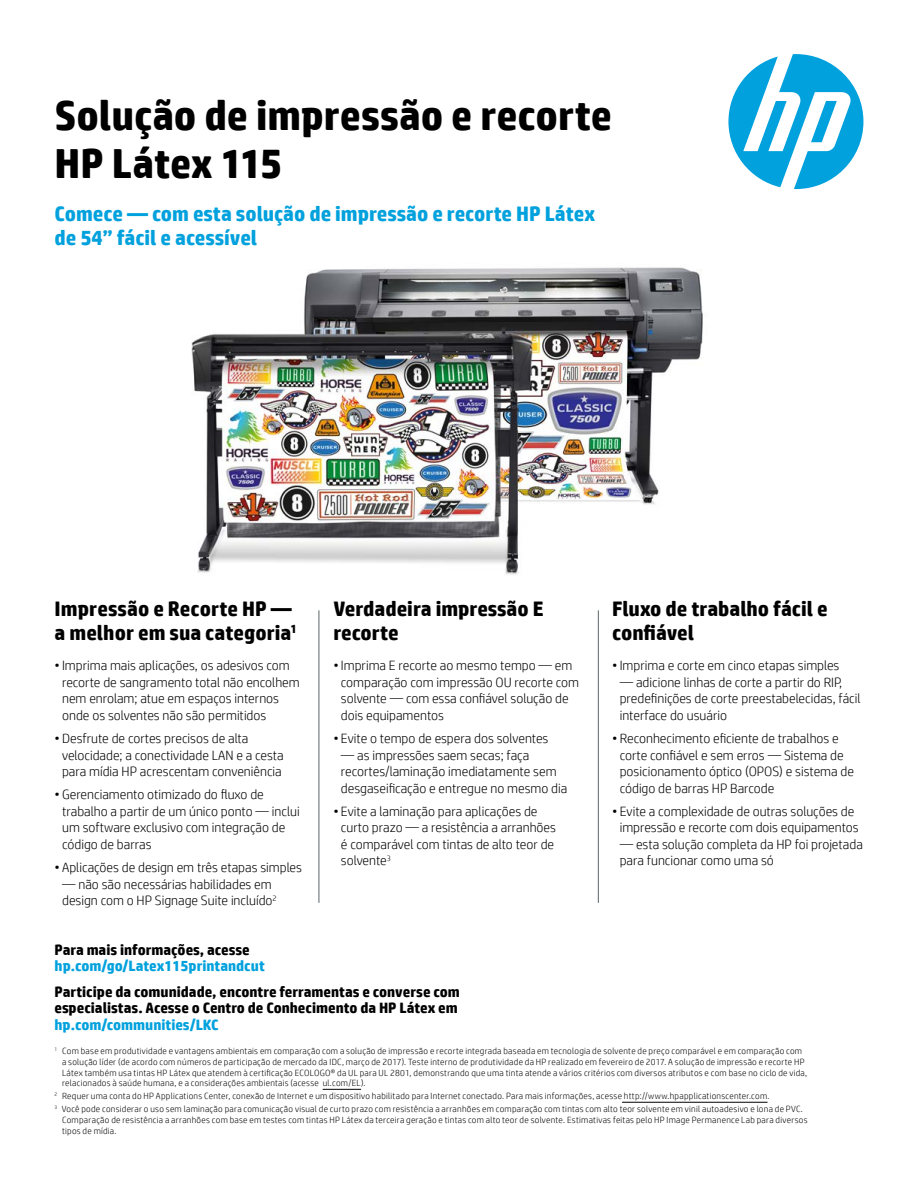
<style>
.page{position:relative;width:918px;height:1188px;background:#fff}
.page>*{position:absolute;margin:0;border:0;box-sizing:border-box;transform-origin:0 0}
.Cover_headline_30_32{font:700 42px/48px "HP Simplified";color:#000}
.Cover_subhead_14_16{font:700 21px/24px "HP Simplified";color:#00a1dd}
.Bullet{font:700 21px/24px "HP Simplified";color:#000}
.Body_header_bold{font:700 21px/24px "HP Simplified";color:#000}
.call_to_action{font:700 15px/16.5px "HP Simplified";color:#000}
.call_to_action-2{font:700 15px "HP Simplified";color:#00a1dd}
.t1{font:300 13.5px/16.5px "HP Simplified";color:#000}
.footnotes_6{font:300 9px/10.8px "HP Simplified";letter-spacing:.03em;color:#000}
</style>
<div class="page">
<svg style="left:728px;top:54px;width:135px;height:135px"></svg>
<img style="left:191px;top:267px;width:512px;height:308px">
<hr style="left:319px;top:610px;width:1px;height:293px;background:#5e6468">
<hr style="left:598px;top:610px;width:1px;height:293px;background:#5e6468">
<hr style="left:323px;top:1089px;width:38px;height:1px;background:#000">
<hr style="left:622px;top:1102px;width:146px;height:1px;background:#000">
<p class="Cover_headline_30_32" style="left:55px;top:92px;width:559px">Solução de impressão e recorte<br>HP Látex 115</p>
<p class="Cover_subhead_14_16" style="left:55px;top:202px;width:542px">Comece — com esta solução de impressão e recorte HP Látex de 54” fácil e acessível</p>
<p class="Body_header_bold" style="left:55px;top:597px;width:244px">Impressão e Recorte HP — a melhor em sua categoria<sup>1</sup></p>
<p class="t1" style="left:62px;top:657px;width:239px;text-indent:-8px">• Imprima mais aplicações, os adesivos com recorte de sangramento total não encolhem nem enrolam; atue em espaços internos onde os solventes não são permitidos</p>
<p class="t1" style="left:62px;top:730px;width:223px;text-indent:-8px">• Desfrute de cortes precisos de alta velocidade; a conectividade LAN e a cesta para mídia HP acrescentam conveniência</p>
<p class="t1" style="left:62px;top:786px;width:239px;text-indent:-8px">• Gerenciamento otimizado do fluxo de trabalho a partir de um único ponto — inclui um software exclusivo com integração de código de barras</p>
<p class="t1" style="left:55px;top:859px;width:249px">• Aplicações de design em três etapas simples</p>
<p class="t1" style="left:62px;top:875px;width:216px">— não são necessárias habilidades em design com o HP Signage Suite incluído<sup>2</sup></p>
<p class="Bullet" style="left:333px;top:597px;width:212px">Verdadeira impressão E recorte</p>
<p class="t1" style="left:341px;top:657px;width:240px;text-indent:-8px">• Imprima E recorte ao mesmo tempo — em comparação com impressão OU recorte com solvente — com essa confiável solução de dois equipamentos</p>
<p class="t1" style="left:333px;top:730px;width:217px">• Evite o tempo de espera dos solventes</p>
<p class="t1" style="left:341px;top:746px;width:228px">— as impressões saem secas; faça recortes/laminação imediatamente sem desgaseificação e entregue no mesmo dia</p>
<p class="t1" style="left:341px;top:803px;width:217px;text-indent:-8px">• Evite a laminação para aplicações de curto prazo — a resistência a arranhões é comparável com tintas de alto teor de solvente<sup>3</sup></p>
<p class="call_to_action" style="left:55px;top:941px;width:197px">Para mais informações, acesse</p>
<p class="call_to_action-2" style="left:55px;top:956px;width:212px">hp.com/go/Latex115printandcut</p>
<p class="call_to_action" style="left:55px;top:984px;width:407px">Participe da comunidade, encontre ferramentas e converse com especialistas. Acesse o Centro de Conhecimento da HP Látex em</p>
<p class="call_to_action-2" style="left:55px;top:1015px;width:166px">hp.com/communities/LKC</p>
<p class="Bullet" style="left:612px;top:597px;width:217px">Fluxo de trabalho fácil e confiável</p>
<p class="t1" style="left:612px;top:657px;width:229px">• Imprima e corte em cinco etapas simples</p>
<p class="t1" style="left:620px;top:674px;width:242px">— adicione linhas de corte a partir do RIP, predefinições de corte preestabelecidas, fácil interface do usuário</p>
<p class="t1" style="left:620px;top:730px;width:236px;text-indent:-8px">• Reconhecimento eficiente de trabalhos e corte confiável e sem erros — Sistema de posicionamento óptico (OPOS) e sistema de código de barras HP Barcode</p>
<p class="t1" style="left:612px;top:803px;width:248px;text-align:center">• Evite a complexidade de outras soluções de impressão e recorte com dois equipamentos</p>
<p class="t1" style="left:620px;top:836px;width:245px">— esta solução completa da HP foi projetada para funcionar como uma só</p>
<p class="footnotes_6" style="left:62px;top:1045px;width:747px;text-indent:-8px"><sup>1</sup> Com base em produtividade e vantagens ambientais em comparação com a solução de impressão e recorte integrada baseada em tecnologia de solvente de preço comparável e em comparação com a solução líder (de acordo com números de participação de mercado da IDC, março de 2017). Teste interno de produtividade da HP realizado em fevereiro de 2017. A solução de impressão e recorte HP Látex também usa tintas HP Látex que atendem à certificação ECOLOGO® da UL para UL 2801, demonstrando que uma tinta atende a vários critérios com diversos atributos e com base no ciclo de vida, relacionados à saúde humana, e a considerações ambientais (acesse ul.com/EL).</p>
<p class="footnotes_6" style="left:55px;top:1091px;width:716px"><sup>2</sup> Requer uma conta do HP Applications Center, conexão de Internet e um dispositivo habilitado para Internet conectado. Para mais informações, acesse http://www.hpapplicationscenter.com.</p>
<p class="footnotes_6" style="left:62px;top:1104px;width:747px;text-indent:-8px"><sup>3</sup> Você pode considerar o uso sem laminação para comunicação visual de curto prazo com resistência a arranhões em comparação com tintas com alto teor solvente em vinil autoadesivo e lona de PVC.<br>Comparação de resistência a arranhões com base em testes com tintas HP Látex da terceira geração e tintas com alto teor de solvente. Estimativas feitas pelo HP Image Permanence Lab para diversos tipos de mídia.</p>
</div>
